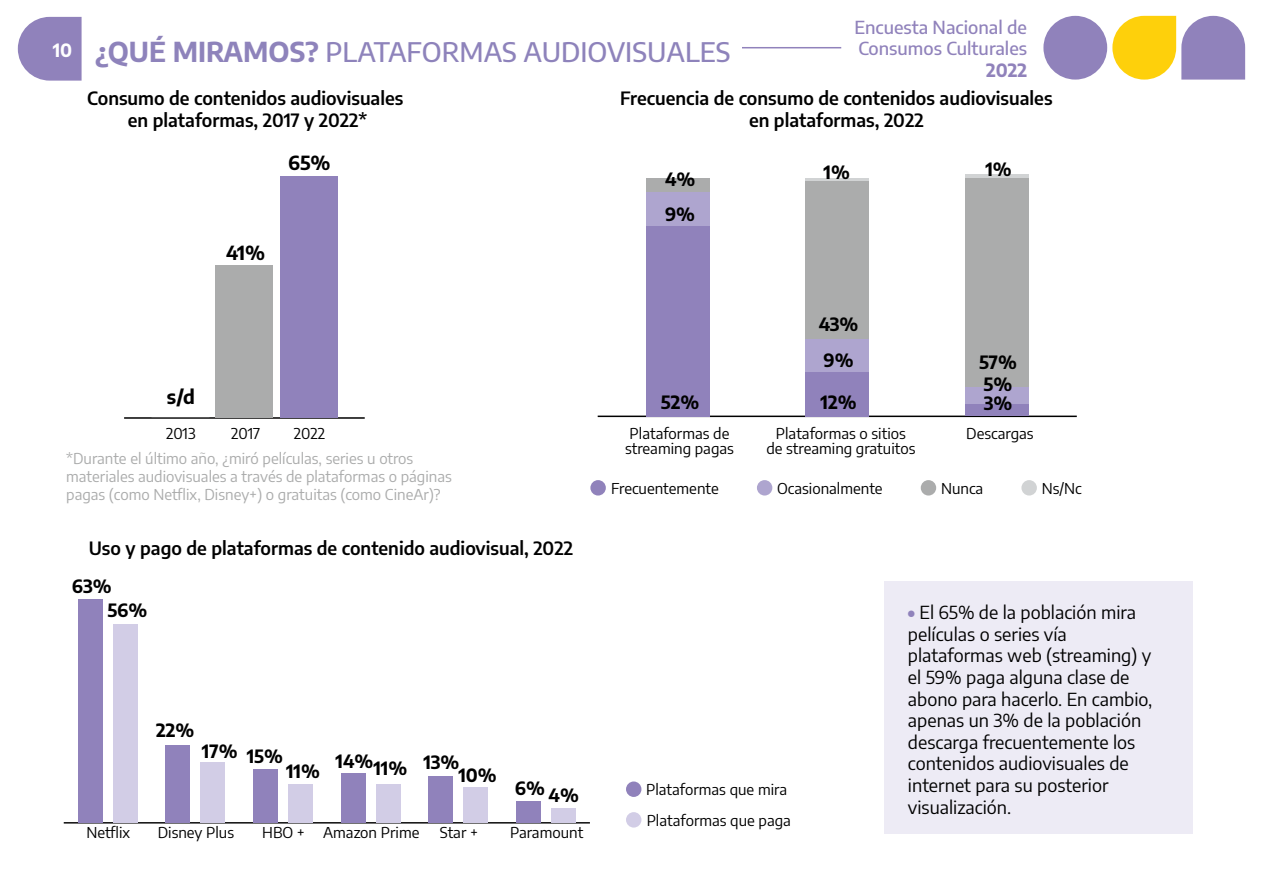
<style>
.page{position:relative;width:1263px;height:893px;background:#fff}
.page>*{position:absolute;margin:0;border:0;box-sizing:border-box;transform-origin:0 0}
.t1{font:500 27px "Encode Sans";color:#8e83bb}
.t2{font:700 19.05px "Encode Sans";color:#000}
.t3{font:18px/21.6px "Encode Sans";color:#000}
.t4{font:600 18px/21.6px "Encode Sans";color:#000;text-align:center}
.t5{font:700 18px/23.4px "Encode Sans";color:#000}
.t6{font:500 18px/21.6px "Encode Sans";color:#9082bb}
.t7{font:700 18px "Encode Sans";color:#9082bb}
.t8{font:15px/15px "Encode Sans";color:#000;text-align:center}
.t9{font:15px/18px "Encode Sans";color:#abacac}
.s1{font-weight:700}
.s2{font-weight:900;color:#9082bb}
</style>
<div class="page">
<svg style="left:18px;top:17px;width:64px;height:64px;background:#9c90c2"></svg>
<svg style="left:1112px;top:16px;width:133px;height:64px"></svg>
<div style="left:1043px;top:16px;width:64px;height:64px;background:#9082bb;border-radius:50%"></div>
<hr style="left:92px;top:47px;width:749px;height:1px;background:#9082bb">
<div style="left:82px;top:34px;width:660px;height:34px;background:#fff"></div>
<hr style="left:598px;top:416px;width:479px;height:1px;background:#000">
<svg style="left:805px;top:178px;width:64px;height:4px"></svg>
<hr style="left:965px;top:174px;width:64px;height:4px;background:#d1d3d4">
<div style="left:646px;top:178px;width:63px;height:15px;background:#abacac"></div>
<div style="left:805px;top:182px;width:64px;height:157px;background:#abacac"></div>
<div style="left:965px;top:178px;width:64px;height:209px;background:#abacac"></div>
<div style="left:646px;top:193px;width:63px;height:33px;background:#aea5cf"></div>
<div style="left:805px;top:339px;width:64px;height:33px;background:#aea5cf"></div>
<div style="left:965px;top:387px;width:64px;height:18px;background:#aea5cf"></div>
<div style="left:646px;top:226px;width:63px;height:190px;background:#9082bb"></div>
<div style="left:805px;top:372px;width:64px;height:44px;background:#9082bb"></div>
<div style="left:965px;top:405px;width:64px;height:11px;background:#9082bb"></div>
<div style="left:884px;top:581px;width:309px;height:252px;background:#edebf5"></div>
<div style="left:590px;top:480px;width:16px;height:15px;background:#9082bb;border-radius:50%"></div>
<div style="left:757px;top:480px;width:15px;height:15px;background:#aea5cf;border-radius:50%"></div>
<div style="left:921px;top:480px;width:15px;height:15px;background:#abacac;border-radius:50%"></div>
<div style="left:1021px;top:480px;width:16px;height:15px;background:#d1d3d4;border-radius:50%"></div>
<hr style="left:124px;top:417px;width:241px;height:2px;background:#000">
<div style="left:280px;top:177px;width:57px;height:241px;background:#9082bb"></div>
<div style="left:216px;top:266px;width:57px;height:152px;background:#abacac"></div>
<div style="left:626px;top:812px;width:15px;height:15px;background:#d2cde6;border-radius:50%"></div>
<div style="left:626px;top:781px;width:15px;height:16px;background:#9082bb;border-radius:50%"></div>
<hr style="left:64px;top:822px;width:526px;height:1px;background:#000">
<div style="left:113px;top:625px;width:24px;height:198px;background:#d2cde6"></div>
<div style="left:201px;top:763px;width:24px;height:60px;background:#d2cde6"></div>
<div style="left:288px;top:784px;width:25px;height:39px;background:#d2cde6"></div>
<div style="left:376px;top:784px;width:24px;height:39px;background:#d2cde6"></div>
<div style="left:464px;top:787px;width:24px;height:36px;background:#d2cde6"></div>
<div style="left:551px;top:809px;width:25px;height:14px;background:#d2cde6"></div>
<div style="left:78px;top:600px;width:24px;height:223px;background:#9082bb"></div>
<div style="left:165px;top:745px;width:25px;height:78px;background:#9082bb"></div>
<div style="left:253px;top:770px;width:25px;height:53px;background:#9082bb"></div>
<div style="left:341px;top:773px;width:24px;height:50px;background:#9082bb"></div>
<div style="left:429px;top:777px;width:24px;height:46px;background:#9082bb"></div>
<div style="left:516px;top:802px;width:25px;height:21px;background:#9082bb"></div>
<h1 class="t1" style="left:53px;top:33px;width:679px"><sup>10</sup> <span class="s1">¿QUÉ MIRAMOS?</span> PLATAFORMAS AUDIOVISUALES</h1>
<p class="t6" style="left:854px;top:15px;width:174px">Encuesta Nacional de<br>Consumos Culturales</p>
<p class="t7" style="left:986px;top:57px;width:42px">2022</p>
<p class="t4" style="left:87px;top:87px;width:318px">Consumo de contenidos audiovisuales en plataformas, 2017 y 2022*</p>
<p class="t2" style="left:288px;top:148px;width:44px">65%</p>
<p class="t2" style="left:226px;top:238px;width:41px">41%</p>
<p class="t2" style="left:167px;top:383px;width:29px">s/d</p>
<p class="t8" style="left:166px;top:425px;width:31px">2013</p>
<p class="t8" style="left:231px;top:425px;width:30px">2017</p>
<p class="t8" style="left:294px;top:425px;width:33px">2022</p>
<p class="t9" style="left:66px;top:449px;width:387px">*Durante el último año, ¿miró películas, series u otros materiales audiovisuales a través de plataformas o páginas pagas (como Netflix, Disney+) o gratuitas (como CineAr)?</p>
<p class="t4" style="left:89px;top:536px;width:486px">Uso y pago de plataformas de contenido audiovisual, 2022</p>
<p class="t5" style="left:107px;top:574px;width:42px;text-indent:-36px">63%<br>56%</p>
<p class="t5" style="left:156px;top:717px;width:40px">22%</p>
<p class="t5" style="left:202px;top:741px;width:83px">17% 15%</p>
<p class="t5" style="left:336px;top:748px;width:39px">14%</p>
<p class="t5" style="left:286px;top:758px;width:35px">11%</p>
<p class="t5" style="left:373px;top:752px;width:88px">11% 13%</p>
<p class="t5" style="left:458px;top:763px;width:40px">10%</p>
<p class="t5" style="left:515px;top:779px;width:66px">6% 4%</p>
<p class="t8" style="left:86px;top:824px;width:45px">Netflix</p>
<p class="t8" style="left:158px;top:824px;width:78px">Disney Plus</p>
<p class="t8" style="left:262px;top:824px;width:159px">HBO + Amazon Prime</p>
<p class="t8" style="left:440px;top:824px;width:40px">Star +</p>
<p class="t8" style="left:510px;top:824px;width:75px">Paramount</p>
<p class="t4" style="left:620px;top:87px;width:434px">Frecuencia de consumo de contenidos audiovisuales en plataformas, 2022</p>
<p class="t5" style="left:665px;top:167px;width:32px">4%</p>
<p class="t5" style="left:665px;top:201px;width:32px">9%</p>
<p class="t5" style="left:823px;top:159px;width:28px">1%</p>
<p class="t5" style="left:985px;top:156px;width:28px">1%</p>
<p class="t5" style="left:819px;top:312px;width:41px">43%</p>
<p class="t5" style="left:823px;top:347px;width:32px">9%</p>
<p class="t5" style="left:979px;top:350px;width:39px">57%</p>
<p class="t5" style="left:984px;top:372px;width:30px">5%</p>
<p class="t5" style="left:661px;top:389px;width:40px">52%</p>
<p class="t5" style="left:820px;top:390px;width:38px">12%</p>
<p class="t5" style="left:984px;top:390px;width:30px">3%</p>
<p class="t8" style="left:625px;top:425px;width:110px">Plataformas de streaming pagas</p>
<p class="t8" style="left:766px;top:425px;width:150px">Plataformas o sitios de streaming gratuitos</p>
<p class="t8" style="left:966px;top:425px;width:69px">Descargas</p>
<p class="t8" style="left:611px;top:480px;width:109px">Frecuentemente</p>
<p class="t8" style="left:777px;top:480px;width:107px">Ocasionalmente</p>
<p class="t8" style="left:941px;top:480px;width:44px">Nunca</p>
<p class="t8" style="left:1042px;top:480px;width:41px">Ns/Nc</p>
<p class="t8" style="left:646px;top:781px;width:142px">Plataformas que mira</p>
<p class="t8" style="left:647px;top:812px;width:146px">Plataformas que paga</p>
<p class="t3" style="left:908px;top:601px;width:246px"><span class="s2">•</span> El 65% de la población mira películas o series vía plataformas web (streaming) y el 59% paga alguna clase de abono para hacerlo. En cambio, apenas un 3% de la población descarga frecuentemente los contenidos audiovisuales de internet para su posterior visualización.</p>
</div>
